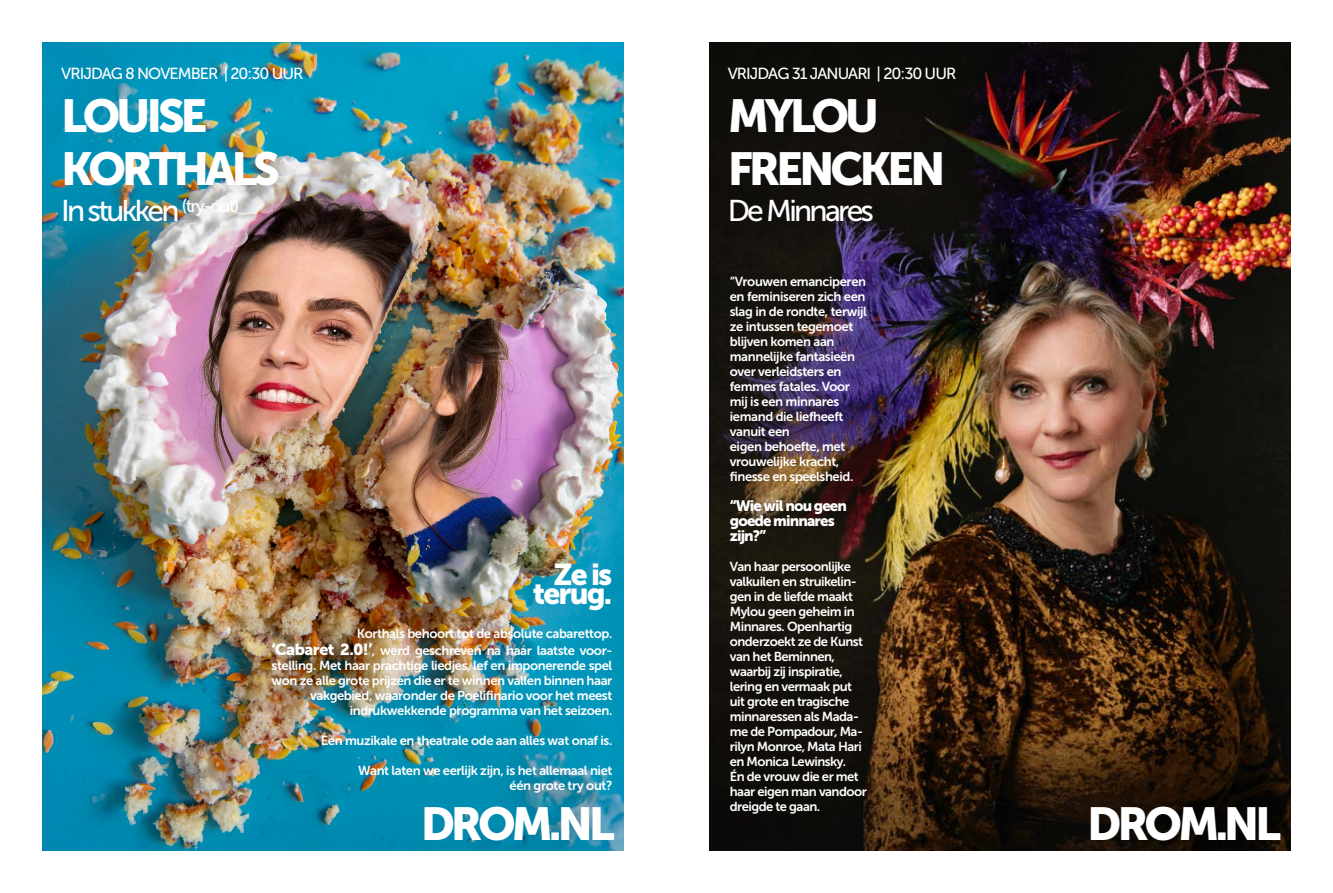
<style>
.page{position:relative;width:1333px;height:893px;background:#fff}
.page>*{position:absolute;margin:0;border:0;box-sizing:border-box;transform-origin:0 0}
.t1{font:46px/53px "Museo Sans 900";letter-spacing:-.09em;color:#fff}
.t2{font:30px "Museo Sans 500";letter-spacing:-.09em;color:#fff}
.t3{font:30px "Museo Sans 900";letter-spacing:-.06em;color:#fff}
.t4{font:16px "Museo Sans 500";letter-spacing:-.06em;color:#fff}
.t5{font:15px/15px "Museo Sans 900";letter-spacing:-.06em;color:#fff}
.t6{font:13px/15px "Museo Sans 700";letter-spacing:-.03em;color:#fff;text-align:right}
.s1{font-family:"Museo Sans 900";font-size:16px}
</style>
<div class="page">
<img style="left:43px;top:43px;width:581px;height:807px">
<img style="left:709px;top:43px;width:581px;height:807px">
<p class="t4" style="left:61px;top:65px;width:243px">VRIJDAG 8 NOVEMBER | 20:30 UUR</p>
<h1 class="t1" style="left:61px;top:89px;width:220px">LOUISE<br>KORTHALS</h1>
<h2 class="t2" style="left:61px;top:194px;width:180px">In stukken <sup>(try-out)</sup></h2>
<h2 class="t3" style="left:553px;top:558px;width:60px">Ze is</h2>
<h2 class="t3" style="left:533px;top:577px;width:81px">terug.</h2>
<p class="t6" style="left:271px;top:625px;width:342px;line-height:17px">Korthals behoort tot de absolute cabarettop.<br><span class="s1">‘Cabaret 2.0!’</span>, werd geschreven na haar laatste voor-</p>
<p class="t6" style="left:271px;top:658px;width:342px">stelling. Met haar prachtige liedjes, lef en imponerende spel won ze alle grote prijzen die er te winnen vallen binnen haar vakgebied, waaronder de Poelifinario voor het meest indrukwekkende programma van het seizoen.</p>
<p class="t6" style="left:321px;top:733px;width:293px">Een muzikale en theatrale ode aan alles wat onaf is.</p>
<p class="t6" style="left:358px;top:763px;width:256px">Want laten we eerlijk zijn, is het allemaal niet één grote try out?</p>
<h1 class="t1" style="left:420px;top:797px;width:195px">DROM.NL</h1>
<p class="t4" style="left:727px;top:65px;width:230px">VRIJDAG 31 JANUARI | 20:30 UUR</p>
<h1 class="t1" style="left:727px;top:89px;width:219px">MYLOU<br>FRENCKEN</h1>
<h2 class="t2" style="left:727px;top:194px;width:148px">De Minnares</h2>
<p class="t6" style="left:729px;top:274px;width:139px;text-align:left">“Vrouwen emanciperen en feminiseren zich een slag in de rondte, terwijl ze intussen tegemoet blijven komen aan mannelijke fantasieën over verleidsters en femmes fatales. Voor mij is een minnares iemand die liefheeft vanuit een<br>eigen behoefte, met vrouwelijke kracht, finesse en speelsheid.</p>
<p class="t5" style="left:729px;top:498px;width:119px">“Wie wil nou geen goede minnares zijn?”</p>
<p class="t6" style="left:729px;top:559px;width:138px;text-align:left">Van haar persoonlijke valkuilen en struikelin&shy;gen in de liefde maakt<br>Mylou geen geheim in<br>Minnares. Openhartig onderzoekt ze de Kunst van het Beminnen, waarbij zij inspiratie, lering en vermaak put uit grote en tragische minnaressen als Mada&shy;me de Pompadour, Ma&shy;rilyn Monroe, Mata Hari en Monica Lewinsky.<br>Én de vrouw die er met haar eigen man vandoor dreigde te gaan.</p>
<h1 class="t1" style="left:1087px;top:797px;width:195px">DROM.NL</h1>
</div>
